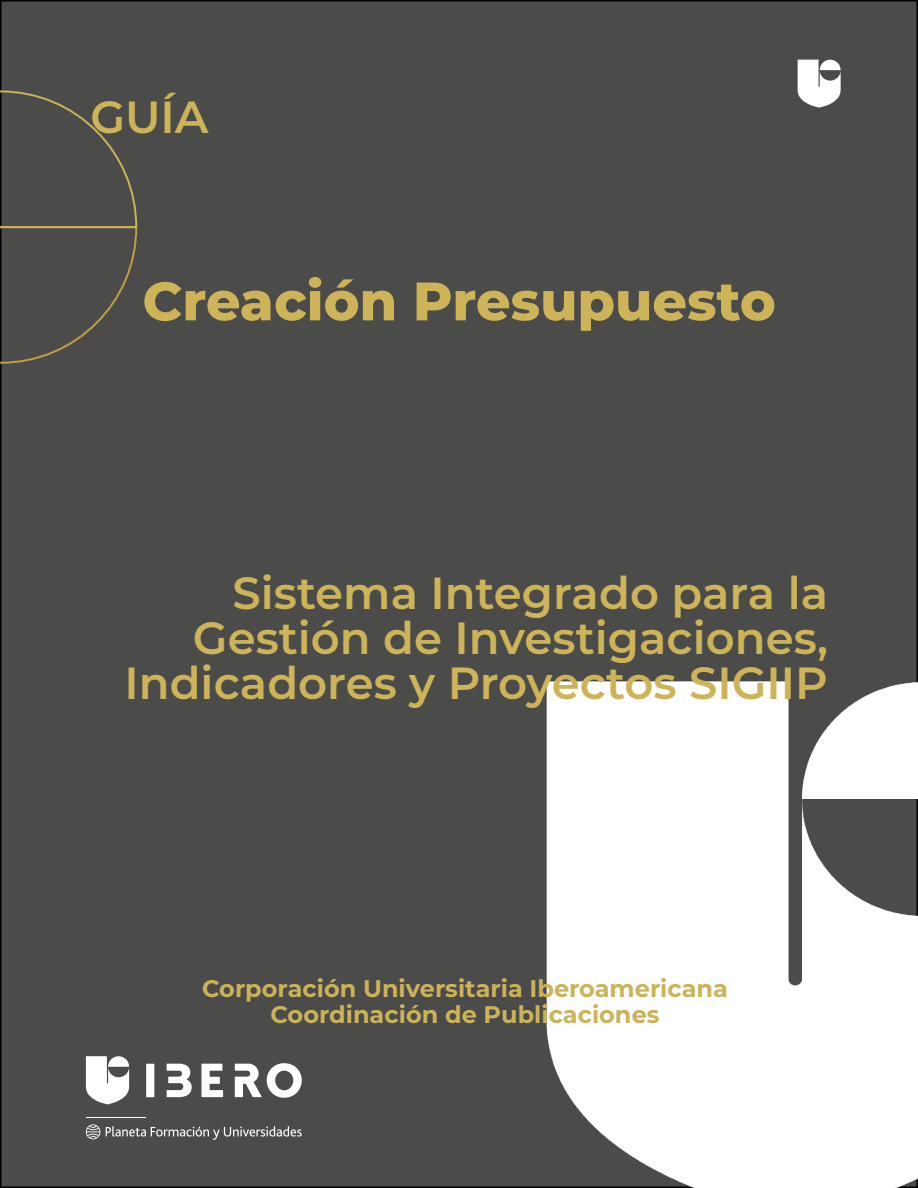
<style>
.page{position:relative;width:918px;height:1188px;background:#fff}
.page>*{position:absolute;margin:0;border:0;box-sizing:border-box;transform-origin:0 0}
.t1{font:800 54px "Montserrat";color:#cdb458}
.t2{font:600 45px/45px "Montserrat";color:#cdb458;text-align:right}
.t3{font:700 24px/26px "Montserrat";color:#ccb258;text-align:center}
</style>
<div class="page">
<div style="left:1px;top:1px;width:916px;height:1186px;background:#4b4b4a"></div>
<svg style="left:0;top:90px;width:137px;height:274px"></svg>
<svg style="left:798px;top:60px;width:43px;height:48px"></svg>
<img style="left:537px;top:673px;width:381px;height:515px">
<div style="left:146px;top:1064px;width:8px;height:33px;background:#fff"></div>
<svg style="left:167px;top:1064px;width:25px;height:33px"></svg>
<svg style="left:201px;top:1064px;width:22px;height:33px"></svg>
<svg style="left:235px;top:1063px;width:67px;height:35px"></svg>
<svg style="left:86px;top:1056px;width:43px;height:48px"></svg>
<svg style="left:86px;top:1124px;width:14px;height:15px"></svg>
<svg style="left:106px;top:1126px;width:196px;height:14px"></svg>
<hr style="left:86px;top:1117px;width:60px;height:1px;background:#fff">
<p class="t2" style="left:90px;top:92px;width:120px">GUÍA</p>
<p class="t1" style="left:143px;top:262px;width:635px">Creación Presupuesto</p>
<p class="t2" style="left:124px;top:569px;width:705px">Sistema Integrado para la<br>Gestión de Investigaciones,<br>Indicadores y Proyectos SIGIIP</p>
<p class="t3" style="left:202px;top:974px;width:527px">Corporación Universitaria Iberoamericana<br>Coordinación de Publicaciones</p>
</div>
